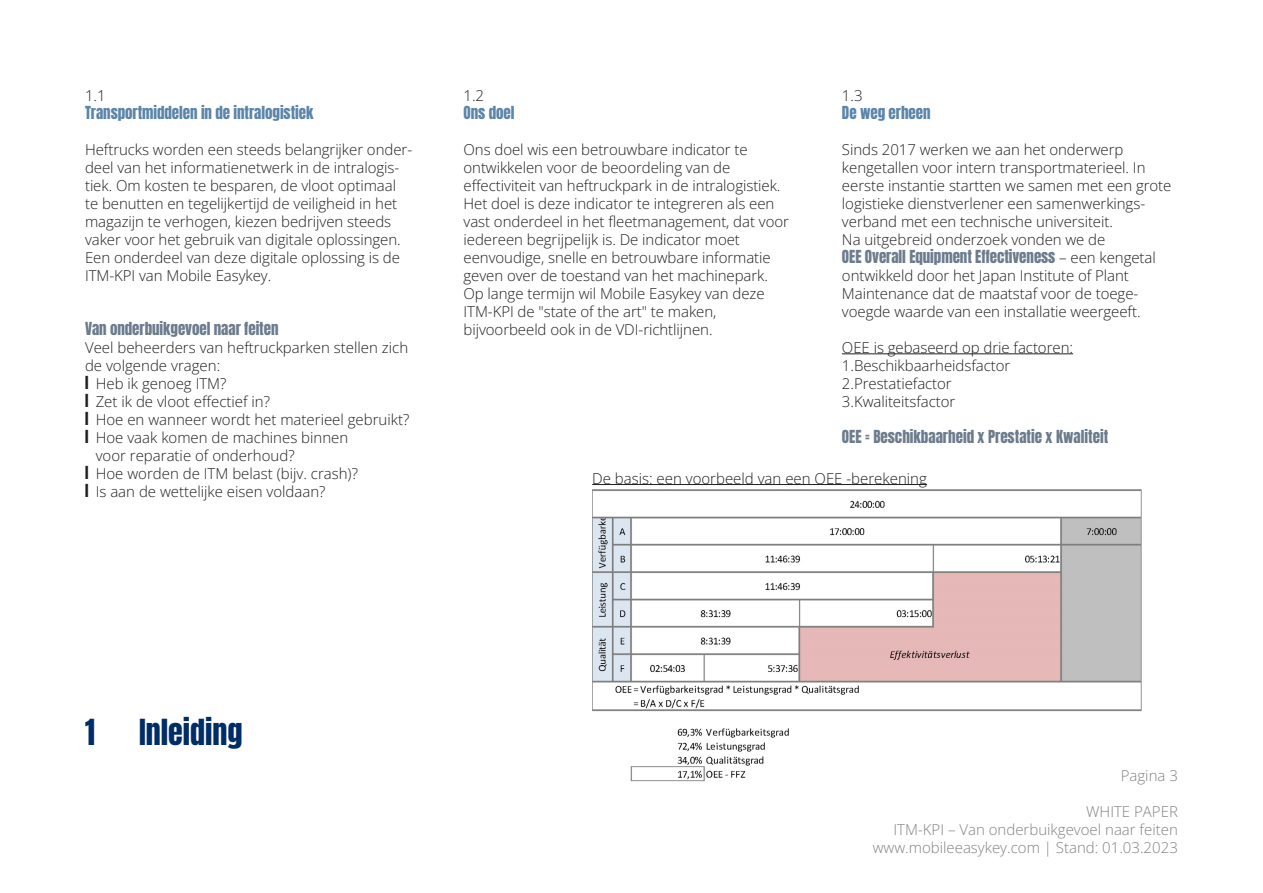
<style>
.page{position:relative;width:1263px;height:893px;background:#fff}
.page>*{position:absolute;margin:0;border:0;box-sizing:border-box;transform-origin:0 0}
.t1{font:30px "Anton";color:#002d66}
.MEK_Copy{font:15px/18px "Open Sans";letter-spacing:-.005em;color:#231f20}
.t2{font:15px/18px "Open Sans";color:#808285;text-align:right}
.MEK_Copy-2{font:15px "Anton";color:#6c7b8d}
.t3{font:15px "Anton";letter-spacing:-.005em;color:#5b85a9}
.s1{font-family:"Anton"}
.s2{font-family:"Anton";color:#6c7b8d}
</style>
<div class="page">
<hr style="left:842px;top:354px;width:231px;height:1px;background:#231f20">
<img style="left:592px;top:489px;width:550px;height:293px">
<hr style="left:592px;top:484px;width:335px;height:1px;background:#231f20">
<p class="MEK_Copy" style="left:85px;top:86px;width:22px">1.1</p>
<p class="t3" style="left:85px;top:105px;width:230px">Transportmiddelen in de intralogistiek</p>
<p class="MEK_Copy" style="left:85px;top:140px;width:329px">Heftrucks worden een steeds belangrijker onder&shy;deel van het informatienetwerk in de intralogis&shy;tiek. Om kosten te besparen, de vloot optimaal te benutten en tegelijkertijd de veiligheid in het magazijn te verhogen, kiezen bedrijven steeds vaker voor het gebruik van digitale oplossingen.<br>Een onderdeel van deze digitale oplossing is de ITM-KPI van Mobile Easykey.</p>
<p class="MEK_Copy-2" style="left:85px;top:321px;width:195px">Van onderbuikgevoel naar feiten</p>
<p class="MEK_Copy" style="left:85px;top:338px;width:325px">Veel beheerders van heftruckparken stellen zich de volgende vragen:</p>
<p class="MEK_Copy" style="left:85px;top:374px;width:143px"><span class="s1">I</span> Heb ik genoeg ITM?</p>
<p class="MEK_Copy" style="left:85px;top:392px;width:186px"><span class="s1">I</span> Zet ik de vloot effectief in?</p>
<p class="MEK_Copy" style="left:85px;top:410px;width:326px"><span class="s1">I</span> Hoe en wanneer wordt het materieel gebruikt?</p>
<p class="MEK_Copy" style="left:96px;top:428px;width:254px;text-indent:-11px"><span class="s1">I</span> Hoe vaak komen de machines binnen voor reparatie of onderhoud?</p>
<p class="MEK_Copy" style="left:85px;top:464px;width:274px"><span class="s1">I</span> Hoe worden de ITM belast (bijv. crash)?</p>
<p class="MEK_Copy" style="left:85px;top:482px;width:242px"><span class="s1">I</span> Is aan de wettelijke eisen voldaan?</p>
<p class="MEK_Copy" style="left:463px;top:86px;width:22px">1.2</p>
<p class="t3" style="left:463px;top:105px;width:52px">Ons doel</p>
<p class="MEK_Copy" style="left:463px;top:140px;width:327px">Ons doel wis een betrouwbare indicator te ontwikkelen voor de beoordeling van de effectiviteit van heftruckpark in de intralogistiek.<br>Het doel is deze indicator te integreren als een vast onderdeel in het fleetmanagement, dat voor iedereen begrijpelijk is. De indicator moet eenvoudige, snelle en betrouwbare informatie geven over de toestand van het machinepark.</p>
<p class="MEK_Copy" style="left:463px;top:284px;width:303px">Op lange termijn wil Mobile Easykey van deze<br>ITM-KPI de "state of the art" te maken, bijvoorbeeld ook in de VDI-richtlijnen.</p>
<p class="MEK_Copy" style="left:842px;top:86px;width:22px">1.3</p>
<p class="t3" style="left:842px;top:105px;width:90px">De weg erheen</p>
<p class="MEK_Copy" style="left:842px;top:140px;width:331px">Sinds 2017 werken we aan het onderwerp kengetallen voor intern transportmaterieel. In eerste instantie startten we samen met een grote logistieke dienstverlener een samenwerkings&shy;verband met een technische universiteit.<br>Na uitgebreid onderzoek vonden we de<br><span class="s2">OEE Overall Equipment Effectiveness</span> – een kengetal ontwikkeld door het Japan Institute of Plant Maintenance dat de maatstaf voor de toege&shy;voegde waarde van een installatie weergeeft.</p>
<p class="MEK_Copy" style="left:842px;top:338px;width:233px">OEE is gebaseerd op drie factoren:</p>
<p class="MEK_Copy" style="left:842px;top:356px;width:170px">1.Beschikbaarheidsfactor</p>
<p class="MEK_Copy" style="left:842px;top:374px;width:111px">2.Prestatiefactor</p>
<p class="MEK_Copy" style="left:842px;top:392px;width:115px">3.Kwaliteitsfactor</p>
<p class="MEK_Copy-2" style="left:842px;top:429px;width:268px">OEE = Beschikbaarheid x Prestatie x Kwaliteit</p>
<p class="MEK_Copy" style="left:592px;top:469px;width:336px">De basis: een voorbeeld van een OEE -berekening</p>
<p class="t1" style="left:85px;top:717px;width:11px">1</p>
<p class="t1" style="left:139px;top:717px;width:105px">Inleiding</p>
<p class="t2" style="left:1121px;top:766px;width:59px">Pagina 3</p>
<p class="t2" style="left:873px;top:802px;width:307px">WHITE PAPER<br>ITM-KPI – Van onderbuikgevoel naar feiten www.mobileeasykey.com | Stand: 01.03.2023</p>
</div>
